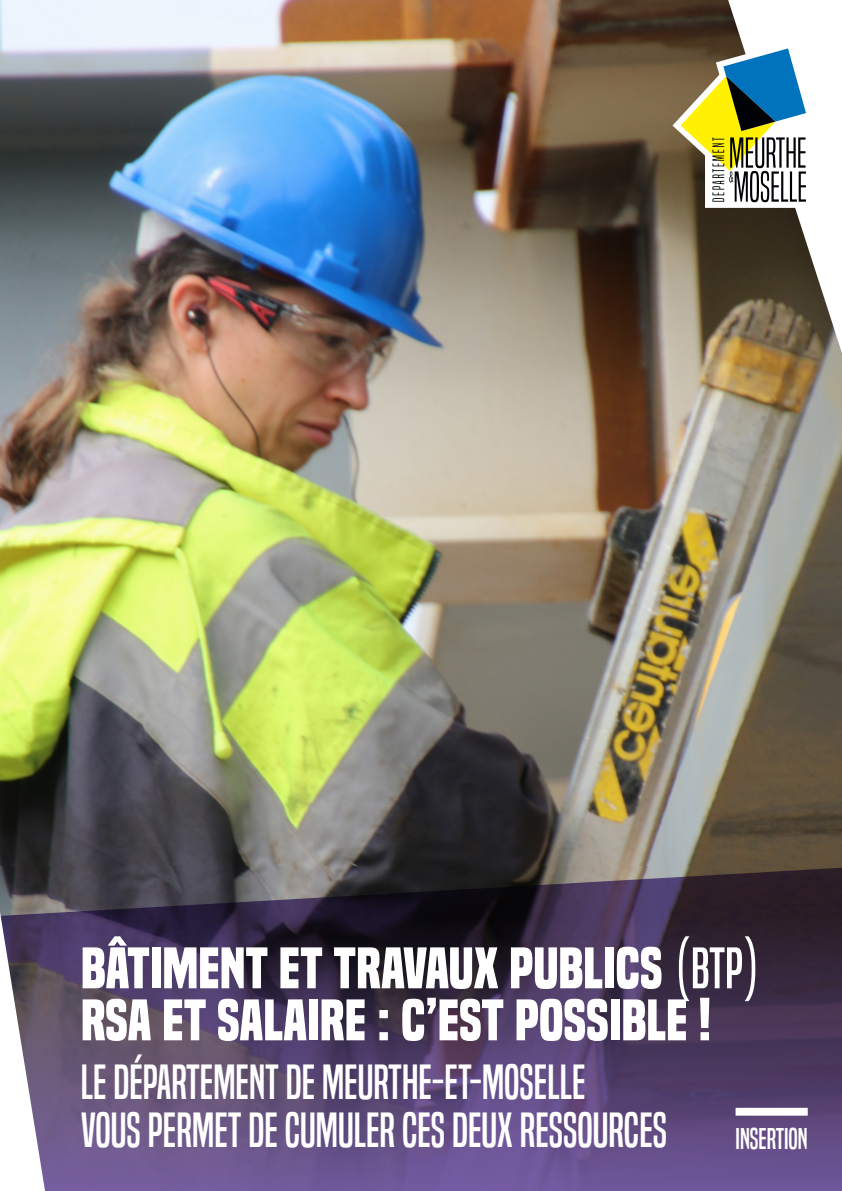
<style>
.page{position:relative;width:842px;height:1191px;background:#fff}
.page>*{position:absolute;margin:0;border:0;box-sizing:border-box;transform-origin:0 0}
.t1{font:700 54px "Built Titling Rg";color:#fff}
.t2{font:46px/48px "Built Titling Rg";color:#fff}
.t3{font:28px "Built Titling Rg";color:#fff}
.s1{font-weight:400}
</style>
<div class="page">
<img style="left:0;top:0;width:842px;height:866px">
<svg style="left:728px;top:0;width:114px;height:353px"></svg>
<svg style="left:672px;top:41px;width:141px;height:167px"></svg>
<svg style="left:0;top:866px;width:842px;height:325px;background:#4f3f62"></svg>
<div style="left:735px;top:1107px;width:73px;height:8px;background:#fff"></div>
<svg style="left:0;top:912px;width:45px;height:279px"></svg>
<p class="t1" style="left:81px;top:936px;width:682px">BÂTIMENT ET TRAVAUX PUBLICS <span class="s1">(BTP)</span></p>
<p class="t1" style="left:81px;top:988px;width:632px">RSA ET SALAIRE : C’EST POSSIBLE !</p>
<p class="t2" style="left:81px;top:1058px;width:588px">LE DÉPARTEMENT DE MEURTHE-ET-MOSELLE<br>VOUS PERMET DE CUMULER CES DEUX RESSOURCES</p>
<p class="t3" style="left:735px;top:1122px;width:74px">INSERTION</p>
</div>
